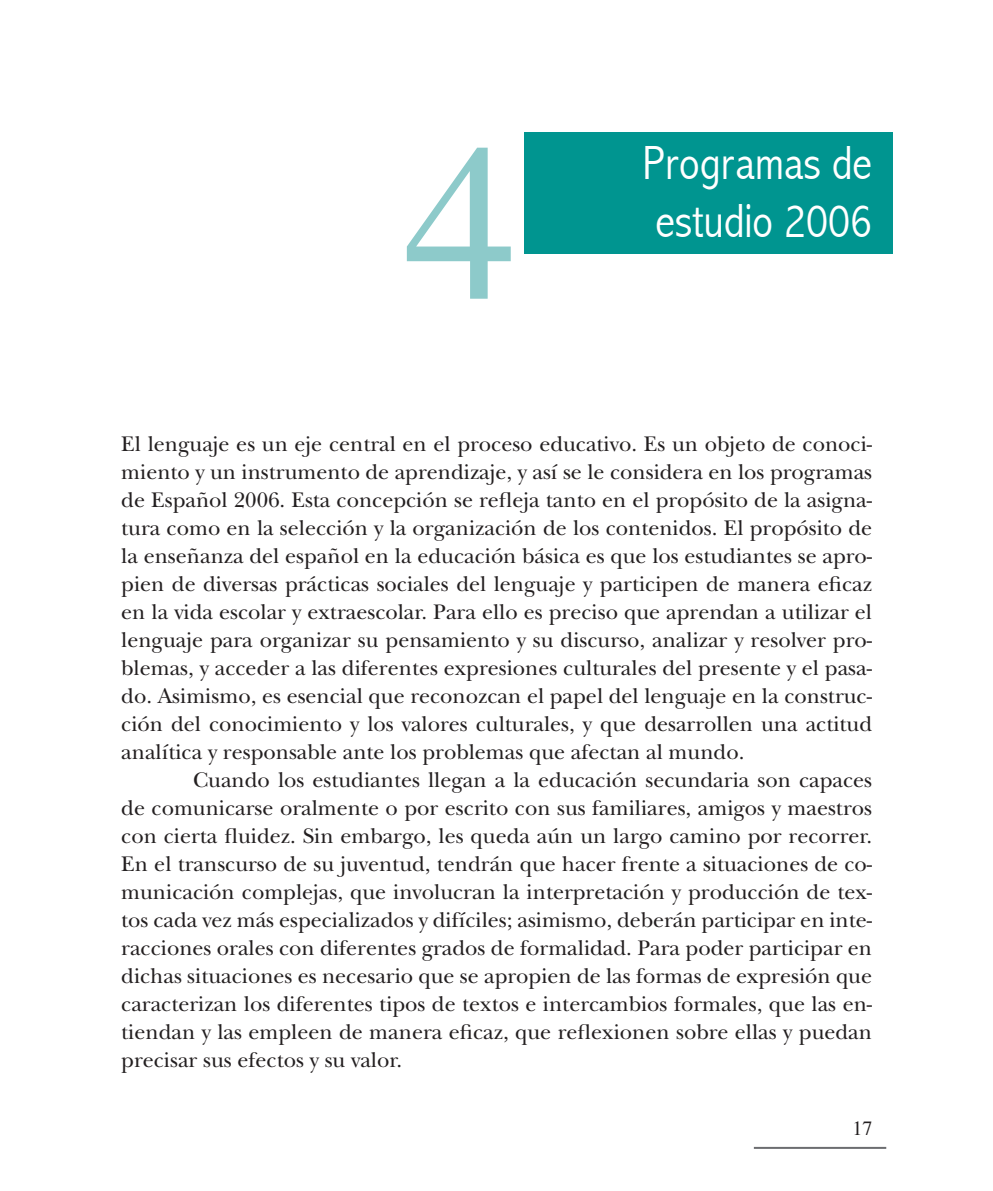
<style>
.page{position:relative;width:993px;height:1191px;background:#fff}
.page>*{position:absolute;margin:0;border:0;box-sizing:border-box;transform-origin:0 0}
.t1{font:300 condensed 48px/57.6px "Abadi";color:#fff}
.t2{font:22px/28px "New Baskerville";color:#231f20;text-align:justify}
.t3{font:20px "Times";color:#231f20}
</style>
<div class="page">
<hr style="left:753px;top:1146px;width:132px;height:2px;background:#6c6d70">
<svg style="left:406px;top:148px;width:104px;height:151px"></svg>
<div style="left:524px;top:133px;width:368px;height:121px;background:#009590"></div>
<h1 class="t1" style="left:642px;top:134px;width:231px">Programas de estudio 2006</h1>
<p class="t2" style="left:121px;top:430px;width:752px">El lenguaje es un eje central en el proceso educativo. Es un objeto de conoci&shy;miento y un instrumento de aprendizaje, y así se le considera en los programas de Español 2006. Esta concepción se refleja tanto en el propósito de la asigna&shy;tura como en la selección y la organización de los contenidos. El propósito de la enseñanza del español en la educación básica es que los estudiantes se apro&shy;pien de diversas prácticas sociales del lenguaje y participen de manera eficaz en la vida escolar y extraescolar. Para ello es preciso que aprendan a utilizar el lenguaje para organizar su pensamiento y su discurso, analizar y resolver pro&shy;blemas, y acceder a las diferentes expresiones culturales del presente y el pasa&shy;do. Asimismo, es esencial que reconozcan el papel del lenguaje en la construc&shy;ción del conocimiento y los valores culturales, y que desarrollen una actitud analítica y responsable ante los problemas que afectan al mundo.</p>
<p class="t2" style="left:121px;top:766px;width:752px;text-indent:72px">Cuando los estudiantes llegan a la educación secundaria son capaces de comunicarse oralmente o por escrito con sus familiares, amigos y maestros con cierta fluidez. Sin embargo, les queda aún un largo camino por recorrer.<br>En el transcurso de su juventud, tendrán que hacer frente a situaciones de co&shy;municación complejas, que involucran la interpretación y producción de tex&shy;tos cada vez más especializados y difíciles; asimismo, deberán participar en inte&shy;racciones orales con diferentes grados de formalidad. Para poder participar en dichas situaciones es necesario que se apropien de las formas de expresión que caracterizan los diferentes tipos de textos e intercambios formales, que las en&shy;tiendan y las empleen de manera eficaz, que reflexionen sobre ellas y puedan precisar sus efectos y su valor.</p>
<p class="t3" style="left:852px;top:1109px;width:20px">17</p>
</div>
